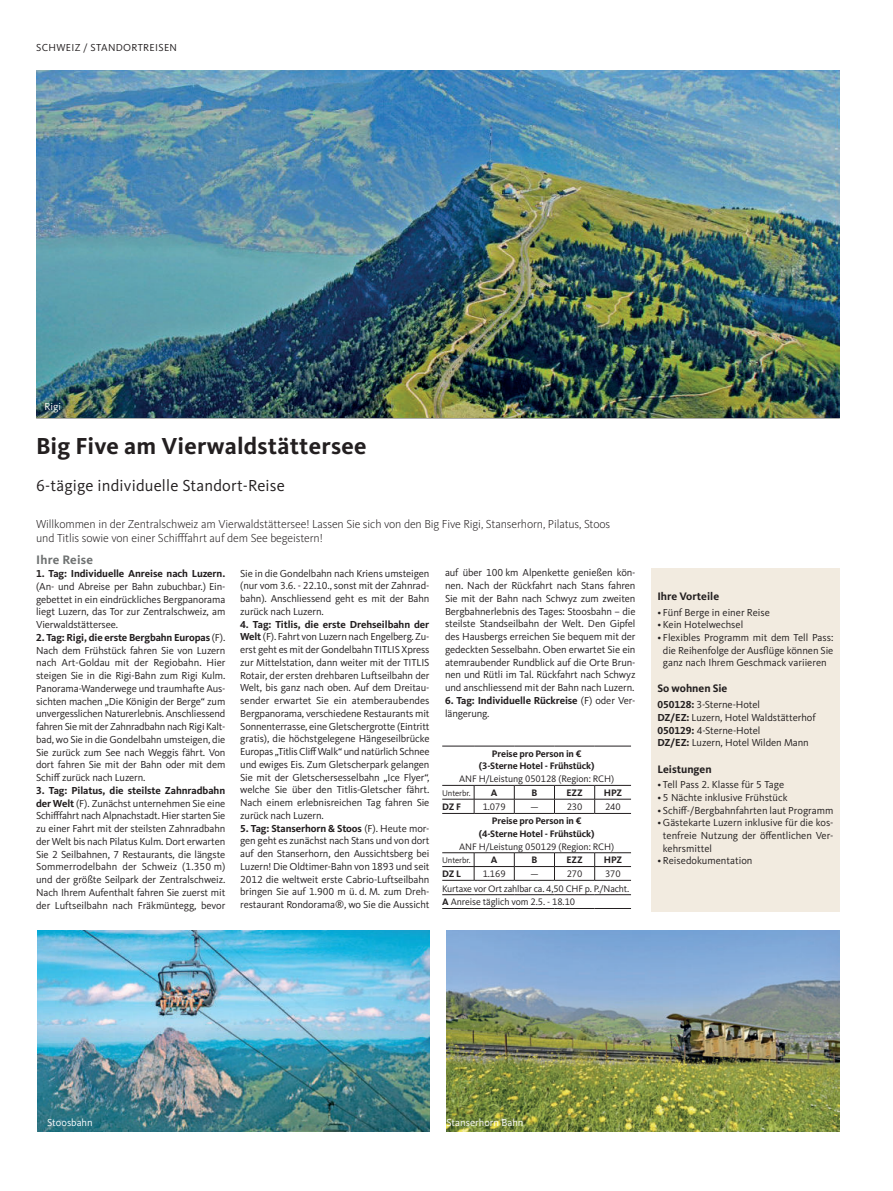
<style>
.page{position:relative;width:893px;height:1191px;background:#fff}
.page>*{position:absolute;margin:0;border:0;box-sizing:border-box;transform-origin:0 0}
.t1{font:700 24px "Kievit Pro";letter-spacing:.01em;color:#231f20}
.t2{font:16.5px "Kievit Pro";letter-spacing:.01em;color:#231f20}
.t3{font:700 12.75px "Kievit Pro";letter-spacing:.02em;color:#6f7272}
.t4{font:300 12px/14.4px "Kievit OT";letter-spacing:-.01em;color:#231f20}
.t5{font:700 11.25px "Kievit Pro";color:#231f20}
.t6{font:10.5px/12.8px "Kievit Pro";letter-spacing:-.01em;color:#231f20;text-align:justify}
.t7{font:700 10.5px/12.8px "Kievit Pro";letter-spacing:-.01em;color:#231f20}
.t8{font:10.5px "Kievit Pro";color:#fff}
.t9{font:10.5px "Kievit Pro";letter-spacing:.03em;color:#231f20}
.t10{font:9.75px/14.1px "Kievit Pro";letter-spacing:-.01em;color:#231f20}
.t11{font:700 9.75px/12.8px "Kievit Pro";letter-spacing:-.01em;color:#231f20;text-align:center}
.t12{font:8.55px "Kievit Pro";letter-spacing:-.01em;color:#231f20}
.s1{font-weight:700}
.s2{color:#fff}
.s3{font-weight:400}
</style>
<div class="page">
<img style="left:36px;top:70px;width:804px;height:348px">
<div style="left:651px;top:568px;width:189px;height:344px;background:#f2ebe0"></div>
<hr style="left:442px;top:908px;width:32px;height:1px;background:#231f20">
<hr style="left:474px;top:908px;width:40px;height:1px;background:#231f20">
<hr style="left:514px;top:908px;width:40px;height:1px;background:#231f20">
<hr style="left:554px;top:908px;width:41px;height:1px;background:#231f20">
<hr style="left:595px;top:908px;width:36px;height:1px;background:#231f20">
<svg style="left:442px;top:746px;width:189px;height:150px"></svg>
<img style="left:37px;top:930px;width:393px;height:201px">
<img style="left:446px;top:930px;width:393px;height:201px">
<p class="t9" style="left:36px;top:43px;width:142px">SCHWEIZ / STANDORTREISEN</p>
<p class="t8" style="left:45px;top:402px;width:18px">Rigi</p>
<h1 class="t1" style="left:36px;top:437px;width:332px">Big Five am Vierwaldstättersee</h1>
<h2 class="t2" style="left:36px;top:479px;width:250px">6-tägige individuelle Standort-Reise</h2>
<p class="t4" style="left:36px;top:517px;width:576px">Willkommen in der Zentralschweiz am Vierwaldstättersee! Lassen Sie sich von den Big Five Rigi, Stanserhorn, Pilatus, Stoos und Titlis sowie von einer Schifffahrt auf dem See begeistern!</p>
<p class="t3" style="left:36px;top:555px;width:59px">Ihre Reise</p>
<p class="t7" style="left:36px;top:568px;width:191px">1. Tag: Individuelle Anreise nach Luzern.</p>
<p class="t6" style="left:36px;top:581px;width:191px">(An- und Abreise per Bahn zubuchbar.) Ein&shy;gebettet in ein eindrückliches Bergpanorama liegt Luzern, das Tor zur Zentralschweiz, am Vierwaldstättersee.</p>
<p class="t6" style="left:36px;top:632px;width:191px"><span class="s1">2. Tag: Rigi, die erste Bergbahn Europas</span> (F).<br>Nach dem Frühstück fahren Sie von Luzern nach Art-Goldau mit der Regiobahn. Hier steigen Sie in die Rigi-Bahn zum Rigi Kulm.<br>Panorama-Wanderwege und traumhafte Aus&shy;sichten machen „Die Königin der Berge“ zum unvergesslichen Naturerlebnis. Anschliessend fahren Sie mit der Zahnradbahn nach Rigi Kalt&shy;bad, wo Sie in die Gondelbahn umsteigen, die Sie zurück zum See nach Weggis fährt. Von dort fahren Sie mit der Bahn oder mit dem Schiff zurück nach Luzern.</p>
<p class="t6" style="left:36px;top:785px;width:191px"><span class="s1">3. Tag: Pilatus, die steilste Zahnradbahn der Welt</span> (F). Zunächst unternehmen Sie eine Schifffahrt nach Alpnachstadt. Hier starten Sie zu einer Fahrt mit der steilsten Zahnradbahn der Welt bis nach Pilatus Kulm. Dort erwarten Sie 2 Seilbahnen, 7 Restaurants, die längste Sommerrodelbahn der Schweiz (1.350 m) und der größte Seilpark der Zentralschweiz.<br>Nach Ihrem Aufenthalt fahren Sie zuerst mit der Luftseilbahn nach Fräkmüntegg, bevor</p>
<p class="t6" style="left:445px;top:567px;width:192px">auf über 100 km Alpenkette genießen kön&shy;nen. Nach der Rückfahrt nach Stans fahren Sie mit der Bahn nach Schwyz zum zweiten Bergbahnerlebnis des Tages: Stoosbahn – die steilste Standseilbahn der Welt. Den Gipfel des Hausbergs erreichen Sie bequem mit der gedeckten Sesselbahn. <span class="s2">Oben erwartet Sie ein atemraubender Rundblick auf die Orte Brun&shy;</span>nen und R<span class="s2">ütli im Tal.</span> Rückfahrt nach Schwyz und anschliessend mit der Bahn nach Luzern.</p>
<p class="t7" style="left:445px;top:695px;width:192px">6. Tag: Individuelle Rückreise <span class="s3">(F) oder Ver&shy;längerung.</span></p>
<p class="t6" style="left:240px;top:567px;width:191px">Sie in die Gondelbahn nach Kriens umsteigen (nur vom 3.6. - 22.10., sonst mit der Zahnrad&shy;bahn). Anschliessend geht es mit der Bahn zurück nach Luzern.</p>
<p class="t6" style="left:240px;top:618px;width:191px"><span class="s1">4. Tag: Titlis, die erste Drehseilbahn der Welt</span> (F). Fahrt von Luzern nach Engelberg. Zu&shy;erst geht es mit der Gondelbahn TITLIS Xpress zur Mittelstation, dann weiter mit der TITLIS Rotair, der ersten drehbaren Luftseilbahn der Welt, bis ganz nach oben. Auf dem Dreitau&shy;sender erwartet Sie ein atemberaubendes Bergpanorama, verschiedene Restaurants mit Sonnenterrasse, eine Gletschergrotte (Eintritt gratis), die höchstgelegene Hängeseilbrücke Europas „Titlis Cliff Walk“ und natürlich Schnee und ewiges Eis. Zum Gletscherpark gelangen Sie mit der Gletschersesselbahn „Ice Flyer“, welche Sie über den Titlis-Gletscher fährt.<br>Nach einem erlebnisreichen Tag fahren Sie zurück nach Luzern.</p>
<p class="t6" style="left:240px;top:822px;width:191px"><span class="s1">5. Tag: Stanserhorn &amp; Stoos</span> (F). Heute mor&shy;gen geht es zunächst nach Stans und von dort auf den Stanserhorn, den Aussichtsberg bei Luzern! Die Oldtimer-Bahn von 1893 und seit 2012 die weltweit erste Cabrio-Luftseilbahn bringen Sie auf 1.900 m ü. d. M. zum Dreh&shy;restaurant Rondorama®, wo Sie die Aussicht</p>
<p class="t11" style="left:479px;top:748px;width:117px">Preise pro Person in € (3-Sterne Hotel - Frühstück)</p>
<p class="t10" style="left:459px;top:772px;width:156px">ANF H/Leistung 050128 (Region: RCH)</p>
<p class="t12" style="left:442px;top:789px;width:30px">Unterbr.</p>
<p class="t11" style="left:491px;top:787px;width:8px">A</p>
<p class="t11" style="left:531px;top:787px;width:7px">B</p>
<p class="t11" style="left:566px;top:787px;width:18px">EZZ</p>
<p class="t11" style="left:604px;top:787px;width:20px">HPZ</p>
<p class="t11" style="left:442px;top:801px;width:20px">DZ F</p>
<p class="t10" style="left:483px;top:800px;width:25px">1.079</p>
<p class="t10" style="left:530px;top:800px;width:10px">—</p>
<p class="t10" style="left:567px;top:800px;width:17px">230</p>
<p class="t10" style="left:605px;top:800px;width:17px">240</p>
<p class="t11" style="left:479px;top:815px;width:117px">Preise pro Person in € (4-Sterne Hotel - Frühstück)</p>
<p class="t10" style="left:459px;top:840px;width:156px">ANF H/Leistung 050129 (Region: RCH)</p>
<p class="t12" style="left:442px;top:856px;width:30px">Unterbr.</p>
<p class="t11" style="left:491px;top:854px;width:8px">A</p>
<p class="t11" style="left:531px;top:854px;width:7px">B</p>
<p class="t11" style="left:566px;top:854px;width:18px">EZZ</p>
<p class="t11" style="left:604px;top:854px;width:20px">HPZ</p>
<p class="t11" style="left:442px;top:868px;width:20px">DZ L</p>
<p class="t10" style="left:483px;top:867px;width:25px">1.169</p>
<p class="t10" style="left:530px;top:867px;width:10px">—</p>
<p class="t10" style="left:567px;top:867px;width:17px">270</p>
<p class="t10" style="left:442px;top:867px;width:188px;text-indent:163px">370<br>Kurtaxe vor Ort zahlbar ca. 4,50 CHF p. P./Nacht.<br><span class="s1">A</span> Anreise täglich vom 2.5. - 18.10</p>
<p class="t5" style="left:657px;top:592px;width:63px">Ihre Vorteile</p>
<p class="t6" style="left:657px;top:606px;width:114px">• Fünf Berge in einer Reise</p>
<p class="t6" style="left:657px;top:619px;width:87px">• Kein Hotelwechsel</p>
<p class="t6" style="left:657px;top:632px;width:178px;text-align:center">• Flexibles Programm mit dem Tell Pass: die Reihenfolge der Ausflüge können Sie ganz nach Ihrem Geschmack variieren</p>
<p class="t5" style="left:657px;top:684px;width:72px">So wohnen Sie</p>
<p class="t6" style="left:657px;top:699px;width:160px;text-align:left"><span class="s1">050128:</span> 3-Sterne-Hotel<br><span class="s1">DZ/EZ:</span> Luzern, Hotel Waldstätterhof<br><span class="s1">050129:</span> 4-Sterne-Hotel<br><span class="s1">DZ/EZ:</span> Luzern, Hotel Wilden Mann</p>
<p class="t5" style="left:657px;top:764px;width:56px">Leistungen</p>
<p class="t6" style="left:657px;top:779px;width:128px">• Tell Pass 2. Klasse für 5 Tage</p>
<p class="t6" style="left:657px;top:792px;width:132px">• 5 Nächte inklusive Frühstück</p>
<p class="t6" style="left:657px;top:804px;width:178px">• Schiff-/Bergbahnfahrten laut Programm</p>
<p class="t6" style="left:663px;top:817px;width:172px;text-indent:-6px">• Gästekarte Luzern inklusive für die kos&shy;tenfreie Nutzung der öffentlichen Ver&shy;kehrsmittel</p>
<p class="t6" style="left:657px;top:855px;width:97px">• Reisedokumentation</p>
<p class="t8" style="left:47px;top:1118px;width:47px">Stoosbahn</p>
<p class="t8" style="left:44px;top:1118px;width:47px">Stoosbahn</p>
<p class="t8" style="left:446px;top:1118px;width:79px">Stanserhorn Bahn</p>
</div>
